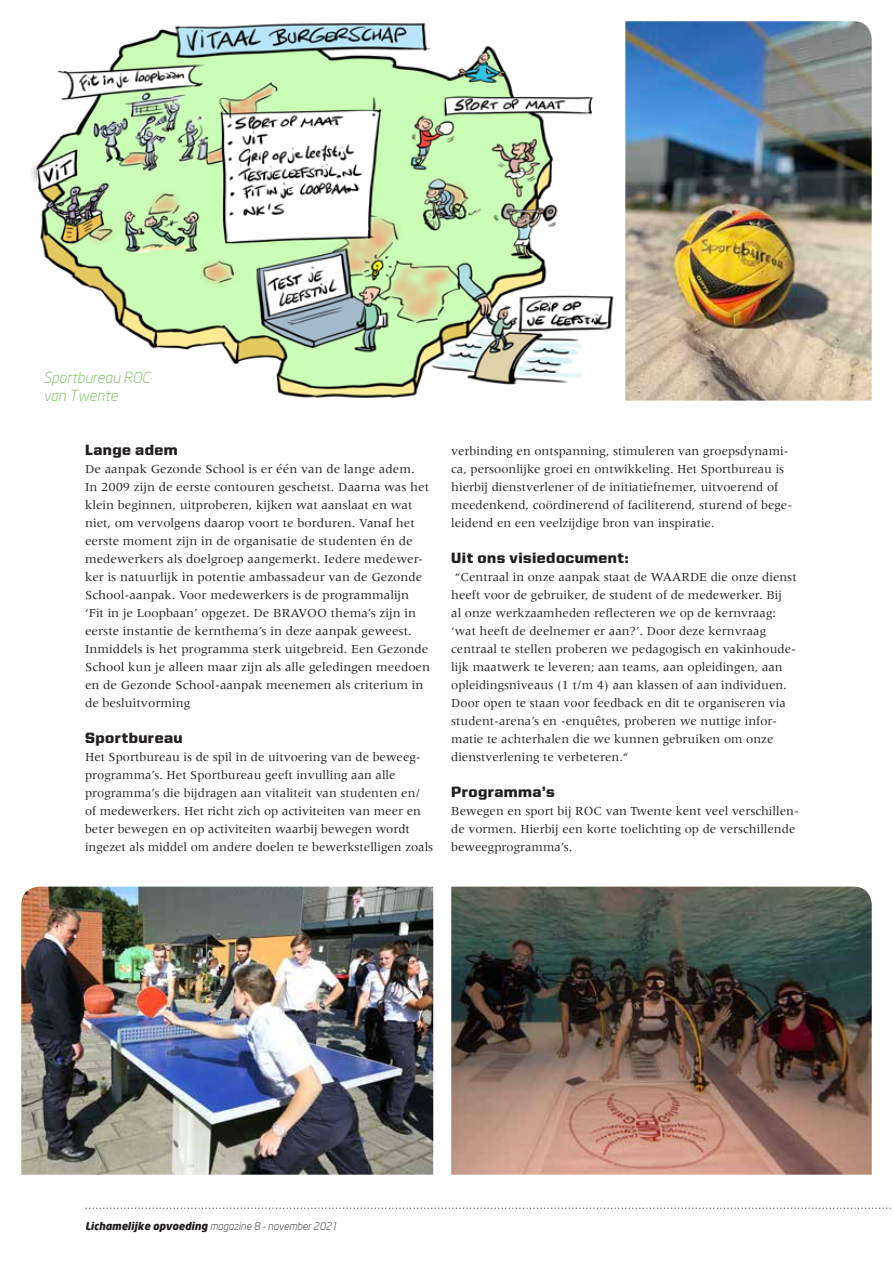
<style>
.page{position:relative;width:893px;height:1263px;background:#fff}
.page>*{position:absolute;margin:0;border:0;box-sizing:border-box;transform-origin:0 0}
.t1{font:900 15px "United Sans Reg";letter-spacing:.025em;color:#231f20}
.t2{font:italic 300 15px/18px "Neo Sans";color:#6fbf54}
.t3{font:12.75px/18px "Meridien LT Std";color:#231f20}
.t4{font:italic 300 10.5px "Neo Sans";color:#231f20}
.s1{font-weight:900}
</style>
<div class="page">
<img style="left:21px;top:887px;width:412px;height:288px">
<img style="left:32px;top:22px;width:582px;height:376px">
<img style="left:451px;top:887px;width:421px;height:288px">
<img style="left:625px;top:21px;width:247px;height:380px">
<svg style="left:85px;top:1207px;width:806px;height:2px"></svg>
<p class="t2" style="left:43px;top:368px;width:108px">Sportbureau ROC van Twente</p>
<p class="t1" style="left:85px;top:441px;width:94px">Lange adem</p>
<p class="t3" style="left:85px;top:459px;width:347px">De aanpak Gezonde School is er één van de lange adem.<br>In 2009 zijn de eerste contouren geschetst. Daarna was het klein beginnen, uitproberen, kijken wat aanslaat en wat niet, om vervolgens daarop voort te borduren. Vanaf het eerste moment zijn in de organisatie de studenten én de medewerkers als doelgroep aangemerkt. Iedere medewer&shy;ker is natuurlijk in potentie ambassadeur van de Gezonde School-aanpak. Voor medewerkers is de programmalijn ‘Fit in je Loopbaan’ opgezet. De BRAVOO thema’s zijn in eerste instantie de kernthema’s in deze aanpak geweest.<br>Inmiddels is het programma sterk uitgebreid. Een Gezonde School kun je alleen maar zijn als alle geledingen meedoen en de Gezonde School-aanpak meenemen als criterium in de besluitvorming</p>
<p class="t1" style="left:85px;top:729px;width:99px">Sportbureau</p>
<p class="t3" style="left:85px;top:747px;width:350px">Het Sportbureau is de spil in de uitvoering van de beweeg&shy;programma’s. Het Sportbureau geeft invulling aan alle programma’s die bijdragen aan vitaliteit van studenten en/ of medewerkers. Het richt zich op activiteiten van meer en beter bewegen en op activiteiten waarbij bewegen wordt ingezet als middel om andere doelen te bewerkstelligen zoals</p>
<p class="t3" style="left:451px;top:441px;width:343px">verbinding en ontspanning, stimuleren van groepsdynami&shy;ca, persoonlijke groei en ontwikkeling. Het Sportbureau is hierbij dienstverlener of de initiatiefnemer, uitvoerend of meedenkend, coördinerend of faciliterend, sturend of bege&shy;leidend en een veelzijdige bron van inspiratie.</p>
<p class="t1" style="left:451px;top:549px;width:179px">Uit ons visiedocument:</p>
<p class="t3" style="left:451px;top:567px;width:347px">“Centraal in onze aanpak staat de WAARDE die onze dienst heeft voor de gebruiker, de student of de medewerker. Bij<br>al onze werkzaamheden reflecteren we op de kernvraag: ‘wat heeft de deelnemer er aan?’. Door deze kernvraag centraal te stellen proberen we pedagogisch en vakinhoude&shy;lijk maatwerk te leveren; aan teams, aan opleidingen, aan opleidingsniveaus (1 t/m 4) aan klassen of aan individuen.<br>Door open te staan voor feedback en dit te organiseren via student-arena’s en -enquêtes, proberen we nuttige infor&shy;matie te achterhalen die we kunnen gebruiken om onze dienstverlening te verbeteren.“</p>
<p class="t1" style="left:451px;top:783px;width:105px">Programma’s</p>
<p class="t3" style="left:451px;top:801px;width:349px">Bewegen en sport bij ROC van Twente kent veel verschillen&shy;de vormen. Hierbij een korte toelichting op de verschillende beweegprogramma’s.</p>
<p class="t4" style="left:85px;top:1220px;width:254px"><span class="s1">Lichamelijke opvoeding</span> magazine 8 - november 2021</p>
</div>
